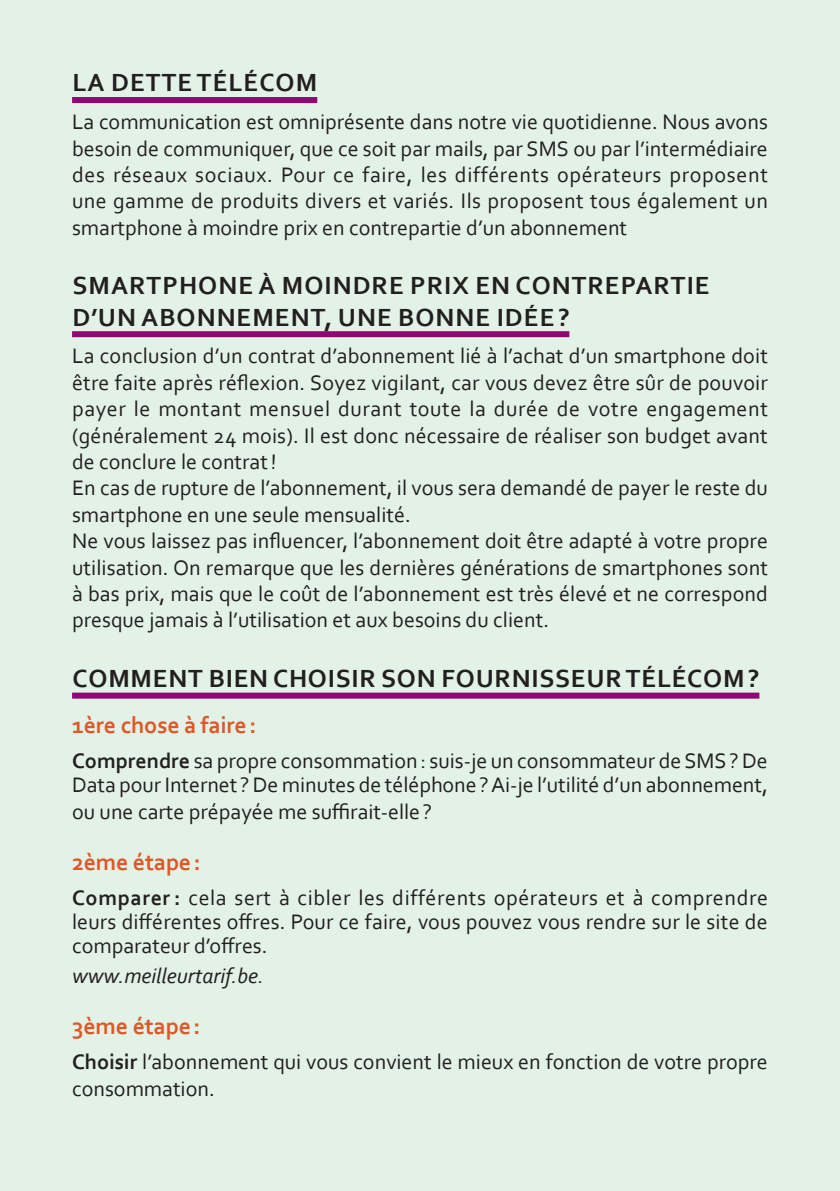
<style>
.page{position:relative;width:840px;height:1191px;background:#fff}
.page>*{position:absolute;margin:0;border:0;box-sizing:border-box;transform-origin:0 0}
.t1{font:700 26px/31.2px "Corbel";letter-spacing:.03em;color:#231f20}
.t2{font:700 24px "Corbel";letter-spacing:-.01em;color:#dd5827}
.t3{font:22px/26.4px "Corbel";color:#231f20}
.t4{font:italic 22px "Corbel";color:#231f20}
.s1{font-weight:700}
</style>
<div class="page">
<div style="left:0;top:0;width:839px;height:1191px;background:#e3f2e7"></div>
<div style="left:72px;top:97px;width:245px;height:6px;background:#900872"></div>
<div style="left:72px;top:331px;width:497px;height:6px;background:#900872"></div>
<div style="left:72px;top:692px;width:687px;height:6px;background:#900872"></div>
<p class="t1" style="left:73px;top:66px;width:244px">LA DETTE TÉLÉCOM</p>
<p class="t3" style="left:72px;top:108px;width:697px;text-align:justify">La communication est omniprésente dans notre vie quotidienne. Nous avons besoin de communiquer, que ce soit par mails, par SMS ou par l’intermédiaire des réseaux sociaux. Pour ce faire, les différents opérateurs proposent une gamme de produits divers et variés. Ils proposent tous également un smartphone à moindre prix en contrepartie d’un abonnement</p>
<p class="t1" style="left:73px;top:269px;width:638px">SMARTPHONE À MOINDRE PRIX EN CONTREPARTIE<br>D’UN ABONNEMENT, UNE BONNE IDÉE?</p>
<p class="t3" style="left:72px;top:342px;width:697px">La conclusion d’un contrat d’abonnement lié à l’achat d’un smartphone doit être faite après réflexion. Soyez vigilant, car vous devez être sûr de pouvoir payer le montant mensuel durant toute la durée de votre engagement (généralement 24 mois). Il est donc nécessaire de réaliser son budget avant de conclure le contrat!<br>En cas de rupture de l’abonnement, il vous sera demandé de payer le reste du smartphone en une seule mensualité.<br>Ne vous laissez pas influencer, l’abonnement doit être adapté à votre propre utilisation. On remarque que les dernières générations de smartphones sont à bas prix, mais que le coût de l’abonnement est très élevé et ne correspond presque jamais à l’utilisation et aux besoins du client.</p>
<p class="t1" style="left:73px;top:662px;width:687px">COMMENT BIEN CHOISIR SON FOURNISSEURTÉLÉCOM ?</p>
<p class="t2" style="left:72px;top:710px;width:186px">1ère chose à faire:</p>
<p class="t3" style="left:72px;top:748px;width:697px;line-height:24px"><span class="s1">Comprendre</span> sa propre consommation : suis-je un consommateur de SMS ? De<br>Data pour Internet? De minutes de téléphone ? Ai-je l’utilité d’un abonnement,</p>
<p class="t3" style="left:72px;top:797px;width:361px">ou une carte prépayée me suffirait-elle ?</p>
<p class="t2" style="left:72px;top:847px;width:130px">2ème étape:</p>
<p class="t3" style="left:72px;top:885px;width:697px;line-height:24px;text-align:justify"><span class="s1">Comparer:</span> cela sert à cibler les différents opérateurs et à comprendre leurs différentes offres. Pour ce faire, vous pouvez vous rendre sur le site de comparateur d’offres.</p>
<p class="t4" style="left:72px;top:962px;width:193px">www.meilleurtarif.be.</p>
<p class="t2" style="left:72px;top:1011px;width:130px">3ème étape:</p>
<p class="t3" style="left:72px;top:1048px;width:695px"><span class="s1">Choisir</span> l’abonnement qui vous convient le mieux en fonction de votre propre consommation.</p>
</div>
